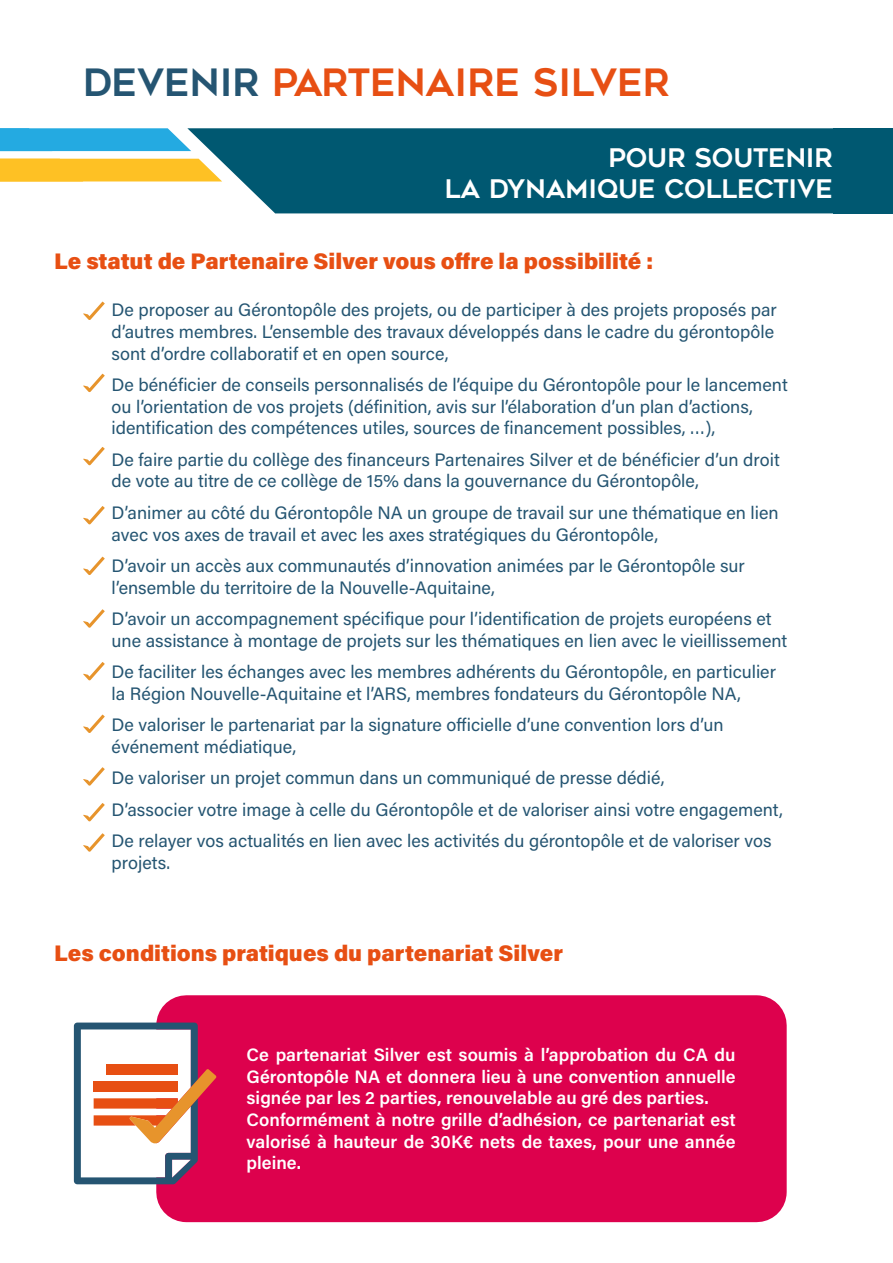
<style>
.page{position:relative;width:893px;height:1263px;background:#fff}
.page>*{position:absolute;margin:0;border:0;box-sizing:border-box;transform-origin:0 0}
.t1{font:37.5px "Geometos";color:#e74f13}
.t2{font:25.5px "Geometos";color:#fff}
.t3{font:900 22.5px "Acumin Pro";color:#e74f13}
.t4{font:18px/21.6px "Acumin Pro";color:#255572}
.t5{font:600 18px/21.6px "Acumin Pro";color:#fff;text-align:justify}
.s1{color:#255572}
</style>
<div class="page">
<div style="left:186px;top:1025px;width:571px;height:167px;background:#dd014d"></div>
<div style="left:156px;top:995px;width:631px;height:227px;border:60px solid #dd014d"></div>
<div style="left:187px;top:128px;width:646px;height:85px;background:#005871"></div>
<div style="left:0;top:159px;width:222px;height:22px;background:#fec124"></div>
<svg style="left:0;top:128px;width:191px;height:23px;background:#33afe2"></svg>
<div style="left:833px;top:128px;width:60px;height:85px;background:#005871"></div>
<svg style="left:74px;top:1022px;width:143px;height:162px"></svg>
<svg style="left:83px;top:302px;width:22px;height:18px"></svg>
<svg style="left:83px;top:374px;width:22px;height:18px"></svg>
<svg style="left:83px;top:447px;width:22px;height:18px"></svg>
<svg style="left:83px;top:506px;width:22px;height:18px"></svg>
<svg style="left:83px;top:557px;width:22px;height:18px"></svg>
<svg style="left:83px;top:609px;width:22px;height:19px"></svg>
<svg style="left:83px;top:662px;width:22px;height:18px"></svg>
<svg style="left:83px;top:715px;width:22px;height:18px"></svg>
<svg style="left:83px;top:767px;width:22px;height:19px"></svg>
<svg style="left:83px;top:803px;width:22px;height:18px"></svg>
<svg style="left:83px;top:833px;width:22px;height:19px"></svg>
<p class="t1" style="left:83px;top:62px;width:588px"><span class="s1">DEVENIR</span> PARTENAIRE SILVER</p>
<p class="t2" style="left:608px;top:144px;width:226px">POUR SOUTENIR</p>
<p class="t2" style="left:445px;top:174px;width:390px">LA DYNAMIQUE COLLECTIVE</p>
<p class="t3" style="left:54px;top:245px;width:601px">Le statut de Partenaire Silver vous offre la possibilité :</p>
<p class="t4" style="left:112px;top:299px;width:667px">De proposer au Gérontopôle des projets, ou de participer à des projets proposés par d’autres membres. L’ensemble des travaux développés dans le cadre du gérontopôle sont d’ordre collaboratif et en open source,</p>
<p class="t4" style="left:112px;top:373px;width:678px">De bénéficier de conseils personnalisés de l’équipe du Gérontopôle pour le lancement ou l’orientation de vos projets (définition, avis sur l’élaboration d’un plan d’actions, identification des compétences utiles, sources de financement possibles, …),</p>
<p class="t4" style="left:112px;top:448px;width:670px">De faire partie du collège des financeurs Partenaires Silver et de bénéficier d’un droit de vote au titre de ce collège de 15% dans la gouvernance du Gérontopôle,</p>
<p class="t4" style="left:112px;top:501px;width:668px">D’animer au côté du Gérontopôle NA un groupe de travail sur une thématique en lien avec vos axes de travail et avec les axes stratégiques du Gérontopôle,</p>
<p class="t4" style="left:112px;top:554px;width:635px">D’avoir un accès aux communautés d’innovation animées par le Gérontopôle sur l’ensemble du territoire de la Nouvelle-Aquitaine,</p>
<p class="t4" style="left:112px;top:607px;width:677px">D’avoir un accompagnement spécifique pour l’identification de projets européens et une assistance à montage de projets sur les thématiques en lien avec le vieillissement</p>
<p class="t4" style="left:112px;top:660px;width:666px">De faciliter les échanges avec les membres adhérents du Gérontopôle, en particulier la Région Nouvelle-Aquitaine et l’ARS, membres fondateurs du Gérontopôle NA,</p>
<p class="t4" style="left:112px;top:713px;width:614px">De valoriser le partenariat par la signature officielle d’une convention lors d’un événement médiatique,</p>
<p class="t4" style="left:112px;top:767px;width:555px">De valoriser un projet commun dans un communiqué de presse dédié,</p>
<p class="t4" style="left:112px;top:798px;width:673px">D’associer votre image à celle du Gérontopôle et de valoriser ainsi votre engagement,</p>
<p class="t4" style="left:112px;top:830px;width:661px">De relayer vos actualités en lien avec les activités du gérontopôle et de valoriser vos projets.</p>
<p class="t3" style="left:54px;top:937px;width:511px">Les conditions pratiques du partenariat Silver</p>
<p class="t5" style="left:247px;top:1043px;width:491px">Ce partenariat Silver est soumis à l’approbation du CA du Gérontopôle NA et donnera lieu à une convention annuelle signée par les 2 parties, renouvelable au gré des parties.</p>
<p class="t5" style="left:247px;top:1108px;width:490px">Conformément à notre grille d’adhésion, ce partenariat est valorisé à hauteur de 30K€ nets de taxes, pour une année pleine.</p>
</div>
